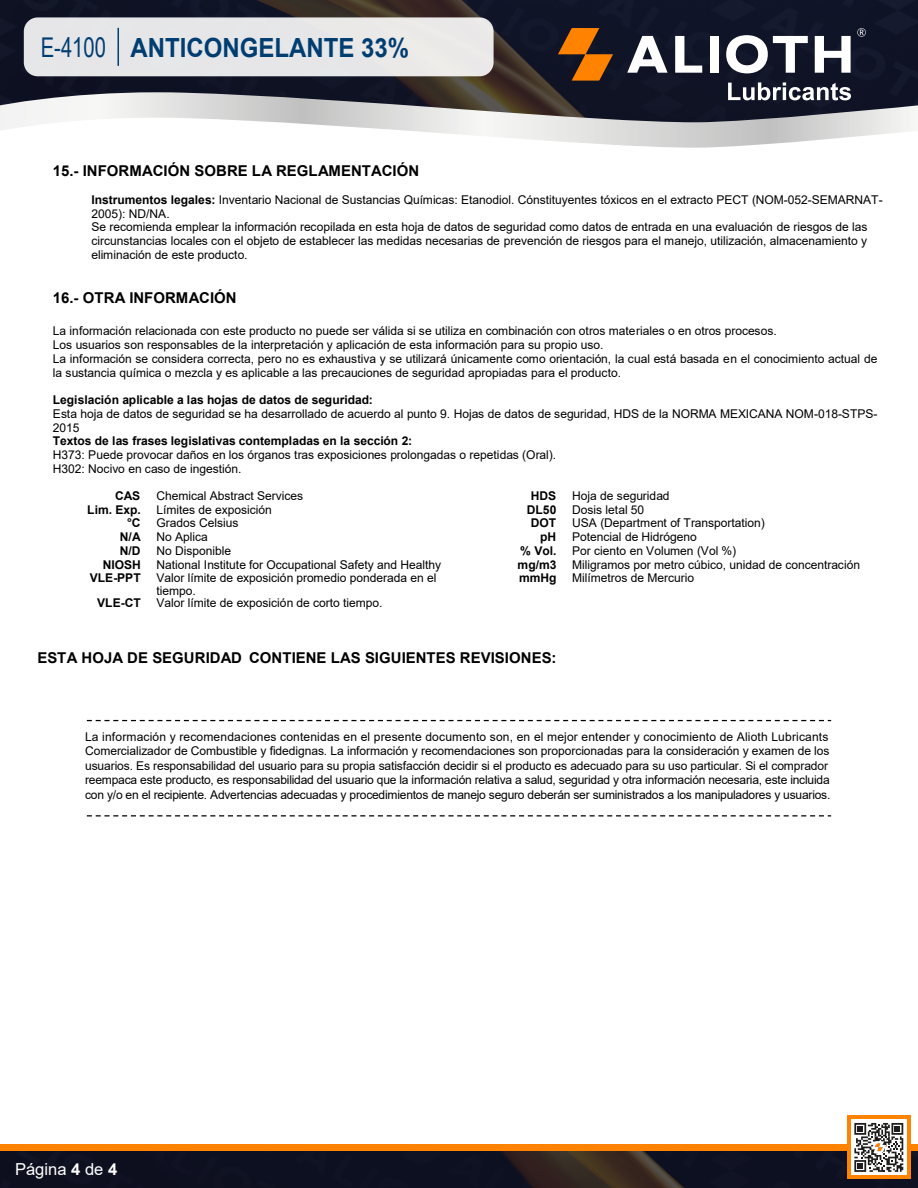
<style>
.page{position:relative;width:918px;height:1188px;background:#fff}
.page>*{position:absolute;margin:0;border:0;box-sizing:border-box;transform-origin:0 0}
.t1{font:700 26.4px "Arial";color:#003d71;scale:.91 1}
.t2{font:16.5px "Arial";color:#fff}
.t3{font:700 15px "Arial";color:#000}
.t4{font:12px/13.8px "Arial";letter-spacing:-.005em;color:#000}
.t5{font:700 12px "Arial";color:#000}
.s1{font-family:"Arial Narrow";font-weight:400;font-size:27.15px}
.s2{font-weight:700}
</style>
<div class="page">
<img style="left:0;top:1151px;width:918px;height:37px">
<div style="left:0;top:1144px;width:918px;height:7px;background:#ff8200"></div>
<div style="left:847px;top:1116px;width:64px;height:63px;background:#ff8200"></div>
<div style="left:851px;top:1120px;width:56px;height:55px;background:#fff"></div>
<svg style="left:854px;top:1123px;width:49px;height:49px"></svg>
<img style="left:0;top:0;width:918px;height:92px">
<div style="left:24px;top:17px;width:470px;height:59px;background:#e6e6e8;border-radius:14px"></div>
<svg style="left:558px;top:28px;width:55px;height:53px;background:#874a13"></svg>
<svg style="left:627px;top:36px;width:41px;height:37px"></svg>
<svg style="left:675px;top:36px;width:27px;height:37px"></svg>
<div style="left:710px;top:36px;width:9px;height:37px;background:#fff"></div>
<svg style="left:726px;top:35px;width:82px;height:38px"></svg>
<svg style="left:815px;top:36px;width:36px;height:37px"></svg>
<svg style="left:728px;top:82px;width:123px;height:10px"></svg>
<svg style="left:857px;top:28px;width:9px;height:9px"></svg>
<svg style="left:0;top:92px;width:918px;height:56px"></svg>
<hr style="left:118px;top:28px;width:1px;height:38px;background:#003d71">
<svg style="left:87px;top:815px;width:744px;height:1px"></svg>
<svg style="left:87px;top:720px;width:744px;height:1px"></svg>
<h1 class="t1" style="left:41px;top:29px;width:406px"><span class="s1">E-4100</span> ANTICONGELANTE 33%</h1>
<p class="t3" style="left:53px;top:160px;width:368px">15.- INFORMACIÓN SOBRE LA REGLAMENTACIÓN</p>
<p class="t4" style="left:91px;top:192px;width:793px"><span class="s2">Instrumentos legales:</span> Inventario Nacional de Sustancias Químicas: Etanodiol. Cónstituyentes tóxicos en el extracto PECT (NOM-052-SEMARNAT-2005): ND/NA.<br>Se recomienda emplear la información recopilada en esta hoja de datos de seguridad como datos de entrada en una evaluación de riesgos de las circunstancias locales con el objeto de establecer las medidas necesarias de prevención de riesgos para el manejo, utilización, almacenamiento y eliminación de este producto.</p>
<p class="t3" style="left:53px;top:287px;width:185px">16.- OTRA INFORMACIÓN</p>
<p class="t4" style="left:53px;top:324px;width:826px">La información relacionada con este producto no puede ser válida si se utiliza en combinación con otros materiales o en otros procesos.<br>Los usuarios son responsables de la interpretación y aplicación de esta información para su propio uso.<br>La información se considera correcta, pero no es exhaustiva y se utilizará únicamente como orientación, la cual está basada en el conocimiento actual de la sustancia química o mezcla y es aplicable a las precauciones de seguridad apropiadas para el producto.</p>
<p class="t5" style="left:53px;top:391px;width:322px">Legislación aplicable a las hojas de datos de seguridad:</p>
<p class="t4" style="left:53px;top:407px;width:826px">Esta hoja de datos de seguridad se ha desarrollado de acuerdo al punto 9. Hojas de datos de seguridad, HDS de la NORMA MEXICANA NOM-018-STPS-<br>2015</p>
<p class="t5" style="left:53px;top:433px;width:361px">Textos de las frases legislativas contempladas en la sección 2:</p>
<p class="t4" style="left:53px;top:448px;width:505px">H373: Puede provocar daños en los órganos tras exposiciones prolongadas o repetidas (Oral).<br>H302: Nocivo en caso de ingestión.</p>
<p class="t5" style="left:115px;top:487px;width:27px">CAS</p>
<p class="t4" style="left:156px;top:489px;width:148px">Chemical Abstract Services</p>
<p class="t5" style="left:87px;top:501px;width:55px">Lim. Exp.</p>
<p class="t4" style="left:156px;top:502px;width:117px">Límites de exposición</p>
<p class="t5" style="left:127px;top:515px;width:15px">°C</p>
<p class="t4" style="left:156px;top:516px;width:84px">Grados Celsius</p>
<p class="t5" style="left:120px;top:528px;width:22px">N/A</p>
<p class="t4" style="left:156px;top:530px;width:53px">No Aplica</p>
<p class="t5" style="left:120px;top:542px;width:22px">N/D</p>
<p class="t4" style="left:156px;top:544px;width:76px">No Disponible</p>
<p class="t5" style="left:103px;top:556px;width:40px">NIOSH</p>
<p class="t4" style="left:156px;top:557px;width:286px">National Institute for Occupational Safety and Healthy</p>
<p class="t5" style="left:90px;top:570px;width:52px">VLE-PPT</p>
<p class="t4" style="left:156px;top:572px;width:282px;line-height:12.5px">Valor límite de exposición promedio ponderada en el tiempo.</p>
<p class="t5" style="left:97px;top:594px;width:45px">VLE-CT</p>
<p class="t4" style="left:156px;top:596px;width:227px">Valor límite de exposición de corto tiempo.</p>
<p class="t5" style="left:531px;top:487px;width:27px">HDS</p>
<p class="t4" style="left:572px;top:489px;width:99px">Hoja de seguridad</p>
<p class="t5" style="left:527px;top:501px;width:31px">DL50</p>
<p class="t4" style="left:572px;top:502px;width:74px">Dosis letal 50</p>
<p class="t5" style="left:531px;top:515px;width:27px">DOT</p>
<p class="t4" style="left:572px;top:516px;width:194px">USA (Department of Transportation)</p>
<p class="t5" style="left:540px;top:528px;width:18px">pH</p>
<p class="t4" style="left:572px;top:530px;width:126px">Potencial de Hidrógeno</p>
<p class="t5" style="left:520px;top:542px;width:38px">% Vol.</p>
<p class="t4" style="left:572px;top:544px;width:166px">Por ciento en Volumen (Vol %)</p>
<p class="t5" style="left:518px;top:556px;width:40px">mg/m3</p>
<p class="t4" style="left:572px;top:557px;width:289px">Miligramos por metro cúbico, unidad de concentración</p>
<p class="t5" style="left:519px;top:569px;width:39px">mmHg</p>
<p class="t4" style="left:572px;top:571px;width:124px">Milímetros de Mercurio</p>
<p class="t3" style="left:37px;top:647px;width:521px">ESTA HOJA DE SEGURIDAD CONTIENE LAS SIGUIENTES REVISIONES:</p>
<p class="t4" style="left:85px;top:729px;width:747px;line-height:14.4px">La información y recomendaciones contenidas en el presente documento son, en el mejor entender y conocimiento de Alioth Lubricants Comercializador de Combustible y fidedignas. La información y recomendaciones son proporcionadas para la consideración y examen de los usuarios. Es responsabilidad del usuario para su propia satisfacción decidir si el producto es adecuado para su uso particular. Si el comprador reempaca este producto, es responsabilidad del usuario que la información relativa a salud, seguridad y otra información necesaria, este incluida con y/o en el recipiente. Advertencias adecuadas y procedimientos de manejo seguro deberán ser suministrados a los manipuladores y usuarios.</p>
<h2 class="t2" style="left:15px;top:1157px;width:104px">Página <span class="s2">4</span> de <span class="s2">4</span></h2>
</div>
